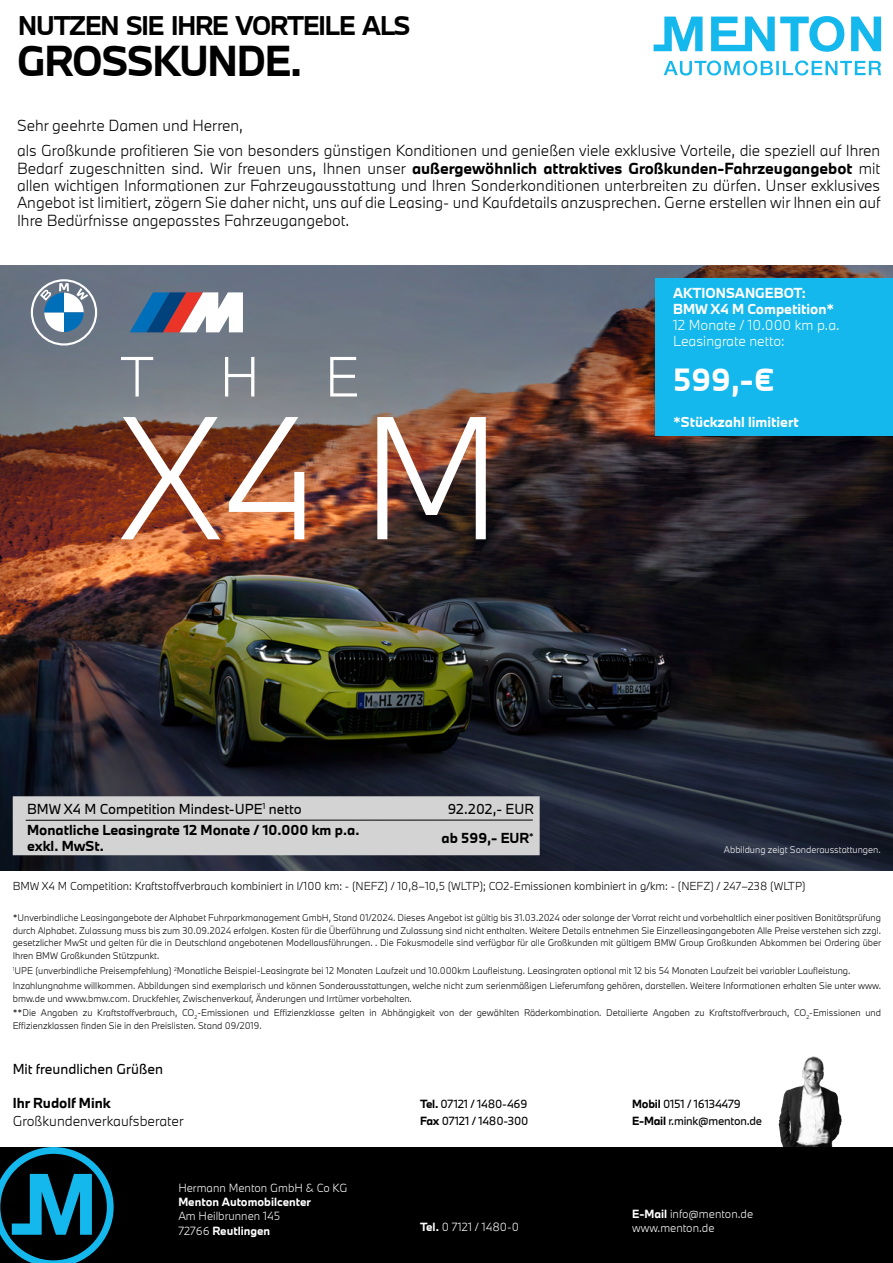
<style>
.page{position:relative;width:893px;height:1263px;background:#fff}
.page>*{position:absolute;margin:0;border:0;box-sizing:border-box;transform-origin:0 0}
.t1{font:300 162.15px "BMW Type Next TT";color:#fff}
.t2{font:300 52.5px "BMW Type Next TT";color:#fff}
.t3{font:700 40.35px "BMW Type Next TT";letter-spacing:-.03em;color:#000}
.t4{font:700 30px "BMW Type Next TT";color:#fff}
.t5{font:700 25.2px "BMW Type Next TT";letter-spacing:-.045em;color:#000}
.t6{font:300 15px/17.2px "BMW Type Next TT";color:#000;text-align:justify}
.t7{font:700 13.5px "BMW Type Next TT";color:#000}
.t8{font:13.5px "BMW Type Next TT";color:#000}
.t9{font:700 13.5px "BMW Type Next TT";color:#fff}
.t10{font:300 13.5px "BMW Type Next TT";color:#fff}
.t11{font:300 13.5px "BMW Type Next TT";color:#000}
.t12{font:300 11.1px "BMW Type Next TT";color:#fff}
.t13{font:11.1px "BMW Type Next TT";letter-spacing:-.02em;color:#000}
.t14{font:700 11.1px "BMW Type Next TT";color:#fff}
.t15{font:300 10.8px "BMW Type Next TT";color:#000}
.t16{font:300 9px/12.8px "BMW Type Next TT";color:#000}
.t17{font:300 9px "BMW Type Next TT";color:#fff}
.s1{font-weight:700}
.s2{font-weight:300}
</style>
<div class="page">
<img style="left:778px;top:1056px;width:64px;height:91px">
<div style="left:0;top:1147px;width:893px;height:116px;background:#000"></div>
<svg style="left:654px;top:16px;width:227px;height:60px"></svg>
<svg style="left:0;top:1147px;width:114px;height:116px"></svg>
<img style="left:0;top:265px;width:893px;height:606px">
<svg style="left:31px;top:279px;width:66px;height:67px"></svg>
<div style="left:13px;top:796px;width:527px;height:59px;background:#d3d3d3"></div>
<hr style="left:26px;top:820px;width:507px;height:1px;background:#000">
<div style="left:656px;top:278px;width:237px;height:158px;background:#15b8ec"></div>
<svg style="left:130px;top:292px;width:113px;height:40px"></svg>
<p class="t5" style="left:18px;top:8px;width:394px">NUTZEN SIE IHRE VORTEILE ALS</p>
<p class="t3" style="left:17px;top:33px;width:287px">GROSSKUNDE.</p>
<p class="t6" style="left:17px;top:116px;width:228px">Sehr geehrte Damen und Herren,</p>
<p class="t6" style="left:17px;top:142px;width:865px">als Großkunde profitieren Sie von besonders günstigen Konditionen und genießen viele exklusive Vorteile, die speziell auf Ihren Bedarf zugeschnitten sind. Wir freuen uns, Ihnen unser <span class="s1">außergewöhnlich attraktives Großkunden-Fahrzeugangebot</span> mit allen wichtigen Informationen zur Fahrzeugausstattung und Ihren Sonderkonditionen unterbreiten zu dürfen. Unser exklusives Angebot ist limitiert, zögern Sie daher nicht, uns auf die Leasing- und Kaufdetails anzusprechen. Gerne erstellen wir Ihnen ein auf Ihre Bedürfnisse angepasstes Fahrzeugangebot.</p>
<p class="t2" style="left:120px;top:341px;width:241px">THE</p>
<p class="t1" style="left:120px;top:367px;width:384px">X4 M</p>
<p class="t8" style="left:27px;top:799px;width:276px">BMW X4 M Competition Mindest-UPE<sup>1</sup> netto</p>
<p class="t8" style="left:448px;top:799px;width:88px">92.202,- EUR</p>
<p class="t7" style="left:27px;top:821px;width:334px">Monatliche Leasingrate 12 Monate / 10.000 km p.a.</p>
<p class="t7" style="left:27px;top:837px;width:78px">exkl. MwSt.</p>
<p class="t7" style="left:442px;top:829px;width:94px">ab 599,- EUR<sup>*</sup></p>
<p class="t9" style="left:673px;top:283px;width:134px">AKTIONSANGEBOT:</p>
<p class="t9" style="left:673px;top:299px;width:163px">BMW X4 M Competition*</p>
<p class="t10" style="left:673px;top:316px;width:168px">12 Monate / 10.000 km p.a.</p>
<p class="t10" style="left:673px;top:332px;width:113px">Leasingrate netto:</p>
<p class="t4" style="left:673px;top:359px;width:103px">599,-€</p>
<p class="t9" style="left:673px;top:412px;width:127px">*Stückzahl limitiert</p>
<p class="t17" style="left:724px;top:843px;width:158px">Abbildung zeigt Sonderausstattungen.</p>
<p class="t15" style="left:13px;top:879px;width:794px">BMW X4 M Competition: Kraftstoffverbrauch kombiniert in l/100 km: - (NEFZ) / 10,8–10,5 (WLTP); CO2-Emissionen kombiniert in g/km: - (NEFZ) / 247–238 (WLTP)</p>
<p class="t16" style="left:13px;top:911px;width:870px;text-align:justify">*Unverbindliche Leasingangebote der Alphabet Fuhrparkmanagement GmbH, Stand 01/2024. Dieses Angebot ist gültig bis 31.03.2024 oder solange der Vorrat reicht und vorbehaltlich einer positiven Bonitätsprüfung durch Alphabet. Zulassung muss bis zum 30.09.2024 erfolgen. Kosten für die Überführung und Zulassung sind nicht enthalten. Weitere Details entnehmen Sie Einzelleasingangeboten Alle Preise verstehen sich zzgl. gesetzlicher MwSt und gelten für die in Deutschland angebotenen Modellausführungen. . Die Fokusmodelle sind verfügbar für alle Großkunden mit gültigem BMW Group Großkunden Abkommen bei Ordering über Ihren BMW Großkunden Stützpunkt.</p>
<p class="t16" style="left:13px;top:964px;width:839px"><sup>1</sup>UPE (unverbindliche Preisempfehlung) <sup>2</sup>Monatliche Beispiel-Leasingrate bei 12 Monaten Laufzeit und 10.000km Laufleistung. Leasingraten optional mit 12 bis 54 Monaten Laufzeit bei variabler Laufleistung.</p>
<p class="t16" style="left:13px;top:979px;width:870px">Inzahlungnahme willkommen. Abbildungen sind exemplarisch und können Sonderausstattungen, welche nicht zum serienmäßigen Lieferumfang gehören, darstellen. Weitere Informationen erhalten Sie unter www. bmw.de und www.bmw.com. Druckfehler, Zwischenverkauf, Änderungen und Irrtümer vorbehalten.</p>
<p class="t16" style="left:13px;top:1006px;width:870px">**Die Angaben zu Kraftstoffverbrauch, CO<sub>2</sub>-Emissionen und Effizienzklasse gelten in Abhängigkeit von der gewählten Räderkombination. Detailierte Angaben zu Kraftstoffverbrauch, CO<sub>2</sub>-Emissionen und<br>Effizienzklassen finden Sie in den Preislisten. Stand 09/2019.</p>
<p class="t8" style="left:13px;top:1060px;width:152px">Mit freundlichen Grüßen</p>
<p class="t7" style="left:13px;top:1094px;width:100px">Ihr Rudolf Mink</p>
<p class="t11" style="left:13px;top:1111px;width:172px">Großkundenverkaufsberater</p>
<p class="t12" style="left:178px;top:1180px;width:171px">Hermann Menton GmbH &amp; Co KG</p>
<p class="t14" style="left:178px;top:1194px;width:134px">Menton Automobilcenter</p>
<p class="t12" style="left:178px;top:1208px;width:103px">Am Heilbrunnen 145</p>
<p class="t14" style="left:178px;top:1223px;width:93px"><span class="s2">72766</span> Reutlingen</p>
<p class="t13" style="left:420px;top:1096px;width:109px"><span class="s1">Tel.</span> 07121 / 1480-469</p>
<p class="t13" style="left:420px;top:1113px;width:110px"><span class="s1">Fax</span> 07121 / 1480-300</p>
<p class="t12" style="left:420px;top:1219px;width:100px"><span class="s1">Tel.</span> 0 7121 / 1480-0</p>
<p class="t13" style="left:632px;top:1096px;width:110px"><span class="s1">Mobil</span> 0151 / 16134479</p>
<p class="t13" style="left:632px;top:1113px;width:131px"><span class="s1">E-Mail</span> r.mink@menton.de</p>
<p class="t12" style="left:632px;top:1206px;width:123px"><span class="s1">E-Mail</span> info@menton.de</p>
<p class="t12" style="left:632px;top:1220px;width:84px">www.menton.de</p>
</div>
